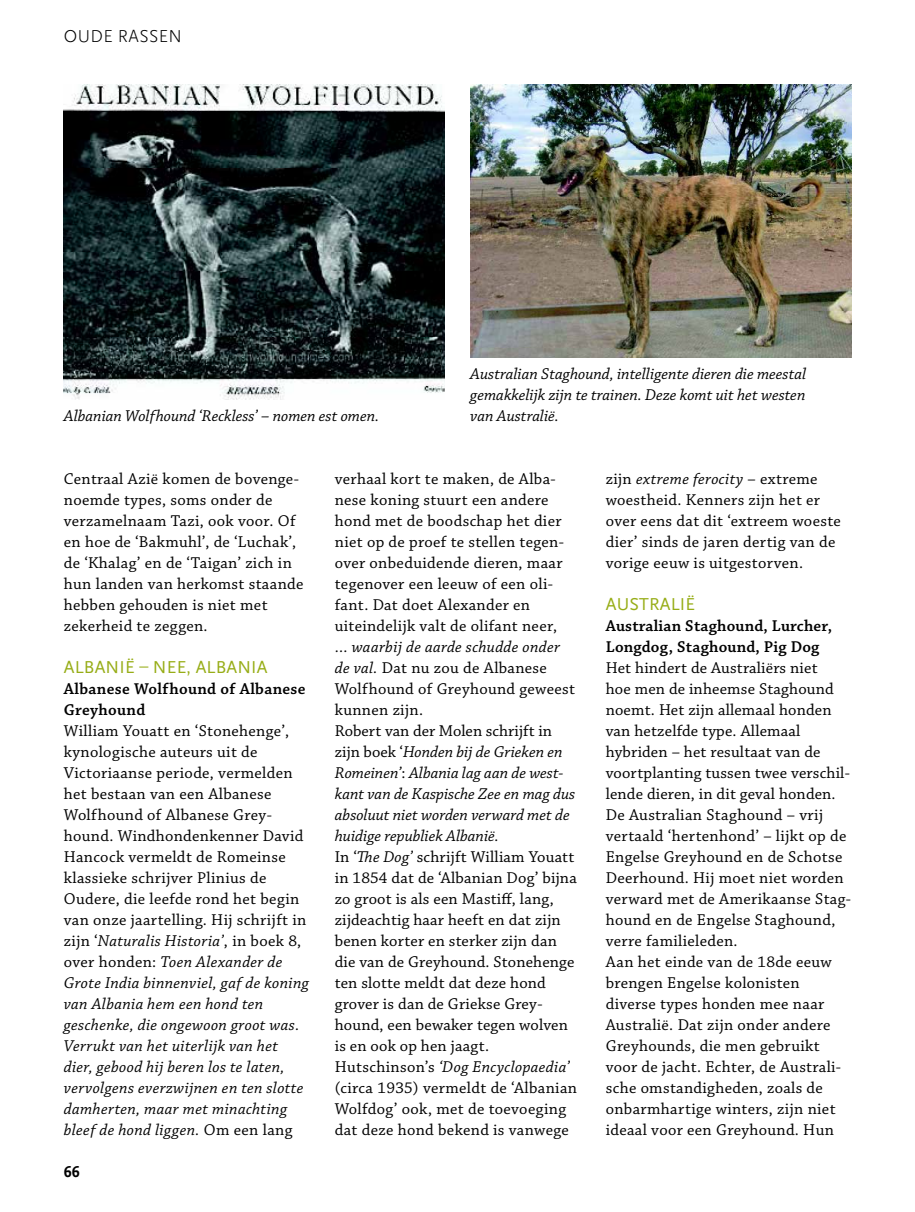
<style>
.page{position:relative;width:915px;height:1212px;background:#fff}
.page>*{position:absolute;margin:0;border:0;box-sizing:border-box;transform-origin:0 0}
.t1{font:18px "Scala Sans Pro";letter-spacing:.01em;color:#97ad17}
.t2{font:300 18px "Scala Sans Pro";letter-spacing:.02em;color:#000}
.t3{font:16.5px/21px "Chaparral Pro";letter-spacing:.02em;color:#000}
.t4{font:italic 16.5px/21px "Chaparral Pro";color:#000;text-align:justify}
.t5{font:600 16.5px/21px "Chaparral Pro";letter-spacing:.015em;color:#000}
.t6{font:700 16.5px "Scala Sans Pro";color:#000;scale:.95 1}
.s1{font-style:italic}
</style>
<div class="page">
<img style="left:64px;top:85px;width:380px;height:315px">
<img style="left:470px;top:85px;width:380px;height:273px">
<p class="t2" style="left:64px;top:26px;width:120px">OUDE RASSEN</p>
<p class="t4" style="left:64px;top:405px;width:317px">Albanian Wolfhound ‘Reckless’ – nomen est omen.</p>
<p class="t4" style="left:470px;top:363px;width:337px">Australian Staghound, intelligente dieren die meestal gemakkelijk zijn te trainen. Deze komt uit het westen van Australië.</p>
<p class="t3" style="left:64px;top:468px;width:241px">Centraal Azië komen de bovenge&shy;noemde types, soms onder de verzamelnaam Tazi, ook voor. Of en hoe de ‘Bakmuhl’, de ‘Luchak’, de ‘Khalag’ en de ‘Taigan’ zich in hun landen van herkomst staande hebben gehouden is niet met zekerheid te zeggen.</p>
<p class="t1" style="left:64px;top:656px;width:205px">ALBANIË – NEE, ALBANIA</p>
<p class="t5" style="left:64px;top:678px;width:243px">Albanese Wolfhound of Albanese<br>Greyhound</p>
<p class="t3" style="left:64px;top:720px;width:246px">William Youatt en ‘Stonehenge’, kynologische auteurs uit de<br>Victoriaanse periode, vermelden het bestaan van een Albanese<br>Wolfhound of Albanese Grey&shy;hound. Windhondenkenner David<br>Hancock vermeldt de Romeinse klassieke schrijver Plinius de<br>Oudere, die leefde rond het begin van onze jaartelling. Hij schrijft in zijn ‘<span class="s1">Naturalis Historia’</span>, in boek 8, over honden: <span class="s1">Toen Alexander de<br>Grote India binnenviel, gaf de koning van Albania hem een hond ten geschenke, die ongewoon groot was.<br>Verrukt van het uiterlijk van het dier, gebood hij beren los te laten, vervolgens everzwijnen en ten slotte damherten, maar met minachting bleef de hond liggen.</span> Om een lang</p>
<p class="t6" style="left:64px;top:1161px;width:18px">66</p>
<p class="t3" style="left:334px;top:469px;width:231px">verhaal kort te maken, de Alba&shy;nese koning stuurt een andere hond met de boodschap het dier niet op de proef te stellen tegen&shy;over onbeduidende dieren, maar tegenover een leeuw of een oli&shy;fant. Dat doet Alexander en uiteindelijk valt de olifant neer,</p>
<p class="t3" style="left:334px;top:637px;width:244px"><span class="s1">… waarbij de aarde schudde onder de val.</span> Dat nu zou de Albanese<br>Wolfhound of Greyhound geweest kunnen zijn.<br>Robert van der Molen schrijft in zijn boek ‘<span class="s1">Honden bij de Grieken en<br>Romeinen’</span>: <span class="s1">Albania lag aan de west&shy;kant van de Kaspische Zee en mag dus absoluut niet worden verward met de huidige republiek Albanië.<br></span>In ‘<span class="s1">The Dog’</span> schrijft William Youatt in 1854 dat de ‘Albanian Dog’ bijna zo groot is als een Mastiff, lang, zijdeachtig haar heeft en dat zijn benen korter en sterker zijn dan die van de Greyhound. Stonehenge ten slotte meldt dat deze hond grover is dan de Griekse Grey&shy;hound, een bewaker tegen wolven is en ook op hen jaagt.<br>Hutschinson’s <span class="s1">‘Dog Encyclopaedia’ </span>(circa 1935) vermeldt de ‘Albanian<br>Wolfdog’ ook, met de toevoeging dat deze hond bekend is vanwege</p>
<p class="t3" style="left:605px;top:469px;width:236px">zijn <span class="s1">extreme ferocity</span> – extreme woestheid. Kenners zijn het er over eens dat dit ‘extreem woeste dier’ sinds de jaren dertig van de vorige eeuw is uitgestorven.</p>
<p class="t1" style="left:605px;top:593px;width:91px">AUSTRALIË</p>
<p class="t5" style="left:605px;top:615px;width:228px">Australian Staghound, Lurcher,<br>Longdog, Staghound, Pig Dog</p>
<p class="t3" style="left:605px;top:657px;width:247px">Het hindert de Australiërs niet<br>hoe men de inheemse Staghound noemt. Het zijn allemaal honden van hetzelfde type. Allemaal hybriden – het resultaat van de voortplanting tussen twee verschil&shy;lende dieren, in dit geval honden.<br>De Australian Staghound – vrij vertaald ‘hertenhond’ – lijkt op de<br>Engelse Greyhound en de Schotse<br>Deerhound. Hij moet niet worden verward met de Amerikaanse Stag&shy;hound en de Engelse Staghound, verre familieleden.<br>Aan het einde van de 18de eeuw brengen Engelse kolonisten diverse types honden mee naar<br>Australië. Dat zijn onder andere<br>Greyhounds, die men gebruikt voor de jacht. Echter, de Australi&shy;sche omstandigheden, zoals de onbarmhartige winters, zijn niet ideaal voor een Greyhound. Hun</p>
</div>
